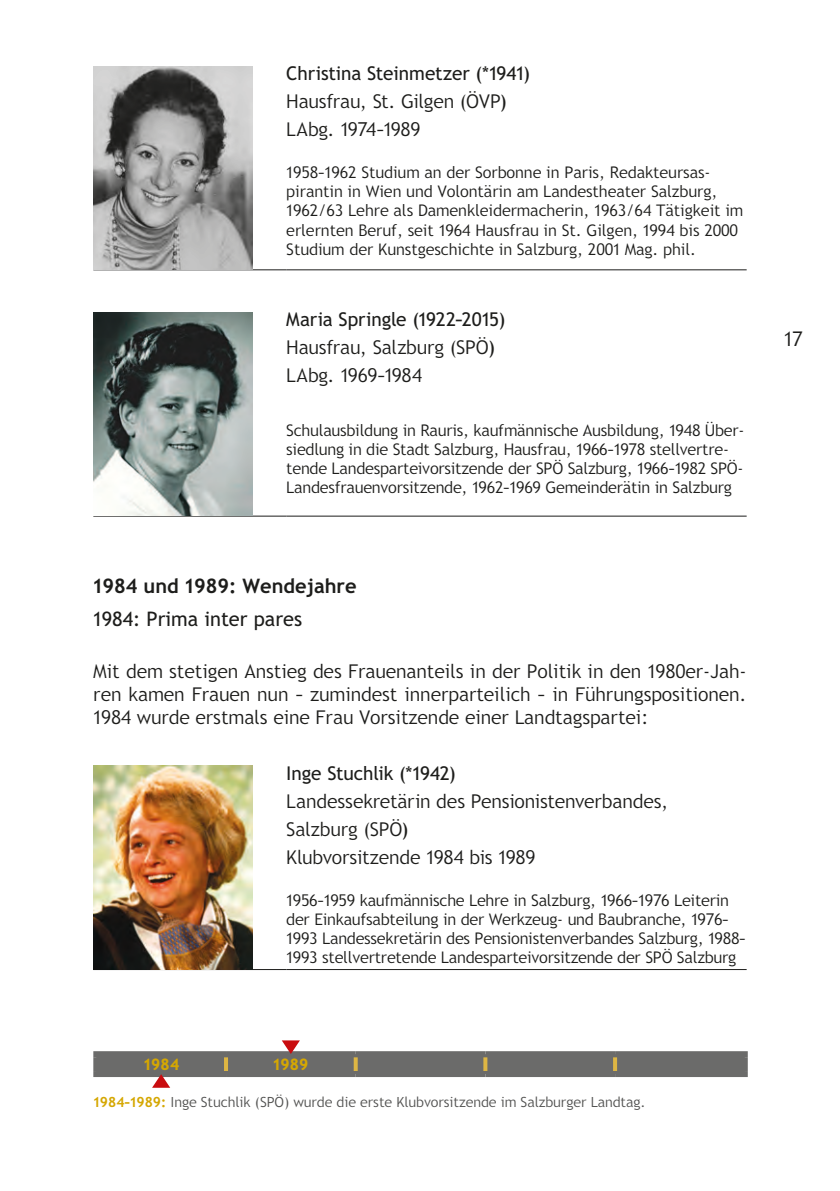
<style>
.page{position:relative;width:840px;height:1191px;background:#fff}
.page>*{position:absolute;margin:0;border:0;box-sizing:border-box;transform-origin:0 0}
.t1{font:700 20px "Trebuchet SBG2";color:#1d1d1b}
.t2{font:20px "Trebuchet SBG2";color:#1d1d1b}
.t3{font:300 20px "Trebuchet SBG2";color:#1d1d1b}
.t4{font:300 19px/28px "Trebuchet SBG2";color:#1d1d1b}
.t5{font:19px "Trebuchet SBG2";letter-spacing:-.005em;color:#1d1d1b}
.t6{font:300 16px/19.2px "Trebuchet SBG2";letter-spacing:-.01em;color:#1d1d1b}
.t7{font:900 16px "Trebuchet SBG2";color:#d5a702}
.t8{font:300 14px "Trebuchet SBG2";color:#525251}
.s1{font-weight:400}
.s2{font-weight:700;color:#d5a702}
</style>
<div class="page">
<div style="left:93px;top:1051px;width:133px;height:6px;background:#6b6b6a"></div>
<div style="left:93px;top:1057px;width:6px;height:14px;background:#6b6b6a"></div>
<div style="left:614px;top:1051px;width:133px;height:6px;background:#6b6b6a"></div>
<div style="left:741px;top:1057px;width:6px;height:14px;background:#6b6b6a"></div>
<div style="left:93px;top:1071px;width:133px;height:6px;background:#6b6b6a"></div>
<div style="left:614px;top:1071px;width:133px;height:6px;background:#6b6b6a"></div>
<svg style="left:96px;top:1040px;width:648px;height:47px"></svg>
<hr style="left:93px;top:269px;width:193px;height:1px;background:#1d1d1b">
<hr style="left:286px;top:269px;width:460px;height:1px;background:#1d1d1b">
<img style="left:93px;top:66px;width:159px;height:203px">
<hr style="left:93px;top:515px;width:193px;height:1px;background:#1d1d1b">
<hr style="left:286px;top:515px;width:460px;height:1px;background:#1d1d1b">
<img style="left:93px;top:312px;width:159px;height:203px">
<hr style="left:93px;top:969px;width:193px;height:1px;background:#1d1d1b">
<hr style="left:286px;top:969px;width:460px;height:1px;background:#1d1d1b">
<img style="left:93px;top:766px;width:159px;height:203px">
<p class="t4" style="left:286px;top:59px;width:245px"><span class="s1">Christina Steinmetzer (*1941)<br></span>Hausfrau, St. Gilgen (ÖVP<span class="s1">)<br></span>LAbg. 1974–1989</p>
<p class="t6" style="left:286px;top:163px;width:458px">1958–1962 Studium an der Sorbonne in Paris, Redakteursas&shy;pirantin in Wien und Volontärin am Landestheater Salzburg, 1962/63 Lehre als Damenkleidermacherin, 1963/64 Tätigkeit im erlernten Beruf, seit 1964 Hausfrau in St. Gilgen, 1994 bis 2000<br>Studium der Kunstgeschichte in Salzburg, 2001 Mag. phil.</p>
<p class="t4" style="left:286px;top:306px;width:220px"><span class="s1">Maria Springle (1922–2015)<br></span>Hausfrau, Salzburg (SPÖ<span class="s1">)<br></span>LAbg. 1969–1984</p>
<p class="t6" style="left:286px;top:420px;width:459px">Schulausbildung in Rauris, kaufmännische Ausbildung, 1948 Über&shy;siedlung in die Stadt Salzburg, Hausfrau, 1966–1978 stellvertre&shy;tende Landesparteivorsitzende der SPÖ Salzburg, 1966–1982 SPÖ-Landesfrauenvorsitzende, 1962–1969 Gemeinderätin in Salzburg</p>
<p class="t1" style="left:93px;top:573px;width:265px">1984 und 1989: Wendejahre</p>
<p class="t2" style="left:93px;top:607px;width:210px">1984: Prima inter pares</p>
<p class="t4" style="left:93px;top:659px;width:654px;line-height:23px;text-align:justify">Mit dem stetigen Anstieg des Frauenanteils in der Politik in den 1980er-Jah&shy;ren kamen Frauen nun – zumindest innerparteilich – in Führungspositionen.<br>1984 wurde erstmals eine Frau Vorsitzende einer Landtagspartei:</p>
<p class="t5" style="left:286px;top:762px;width:171px">Inge Stuchlik (*1942)</p>
<p class="t4" style="left:286px;top:787px;width:383px">Landessekretärin des Pensionistenverbandes,<br>Salzburg (SPÖ<span class="s1">)<br></span>Klubvorsitzende 1984 bis 1989</p>
<p class="t6" style="left:286px;top:890px;width:460px">1956–1959 kaufmännische Lehre in Salzburg, 1966–1976 Leiterin der Einkaufsabteilung in der Werkzeug- und Baubranche, 1976– 1993 Landessekretärin des Pensionistenverbandes Salzburg, 1988– 1993 stellvertretende Landesparteivorsitzende der SPÖ Salzburg</p>
<p class="t7" style="left:144px;top:1054px;width:37px">1984</p>
<p class="t7" style="left:273px;top:1054px;width:37px">1989</p>
<p class="t8" style="left:93px;top:1093px;width:553px"><span class="s2">1984–1989:</span> Inge Stuchlik (SPÖ) wurde die erste Klubvorsitzende im Salzburger Landtag.</p>
<p class="t3" style="left:783px;top:326px;width:20px">17</p>
</div>
